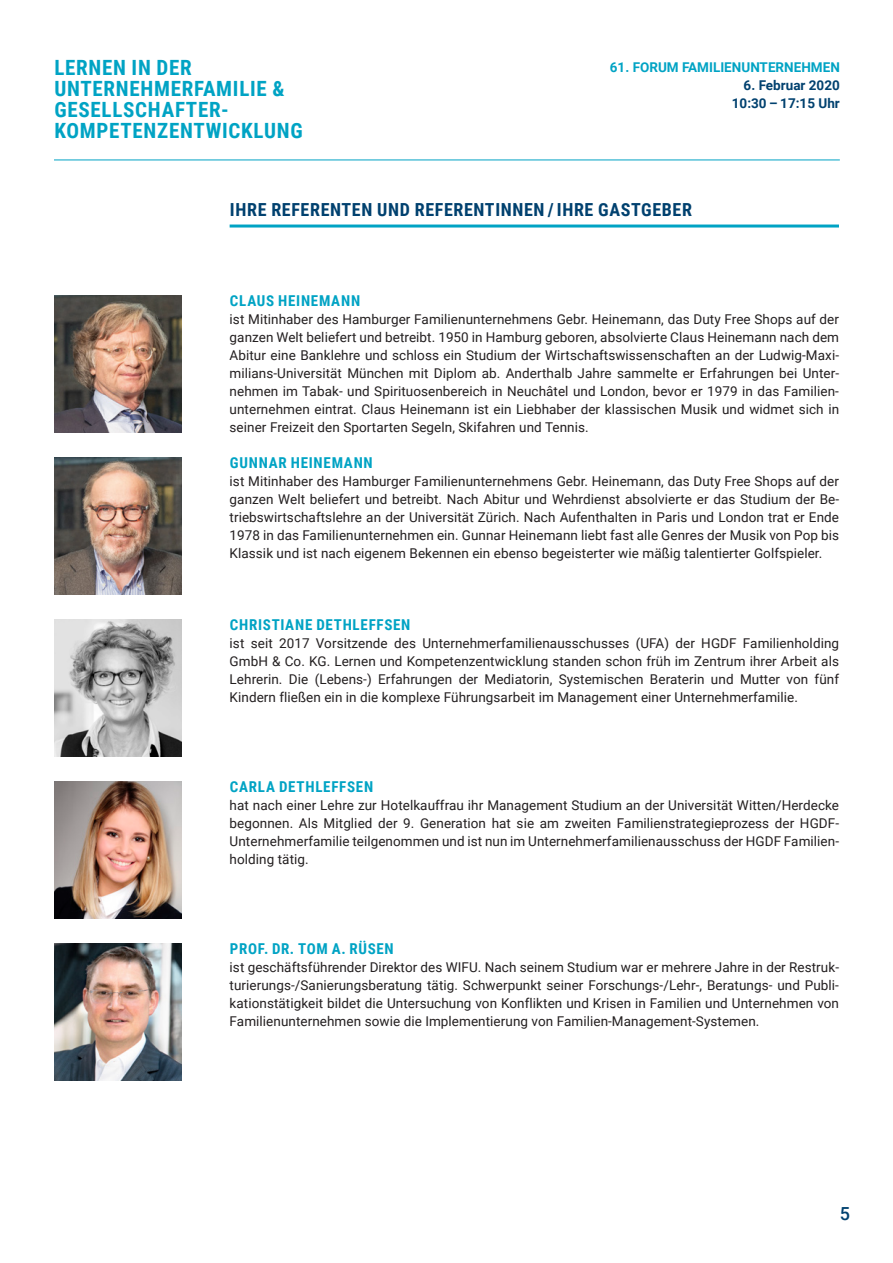
<style>
.page{position:relative;width:893px;height:1263px;background:#fff}
.page>*{position:absolute;margin:0;border:0;box-sizing:border-box;transform-origin:0 0}
.t1{font:700 21px/21px "Roboto Condensed";letter-spacing:.035em;color:#00a3c4}
.t2{font:700 18px "Roboto Condensed";letter-spacing:.035em;color:#01416f}
.t3{font:500 18px "Roboto";color:#01416f}
.t4{font:700 15px "Roboto Condensed";letter-spacing:.05em;color:#00a3c4}
.t5{font:13.5px/18px "Roboto";letter-spacing:.005em;color:#231f20;text-align:justify}
.t6{font:700 13.5px "Roboto";color:#00a3c4}
.t7{font:700 13.5px/18px "Roboto";color:#01416f;text-align:right}
</style>
<div class="page">
<hr style="left:54px;top:160px;width:786px;height:1px;background:#00a3c4">
<img style="left:54px;top:295px;width:128px;height:137px">
<hr style="left:230px;top:225px;width:609px;height:3px;background:#00a3c4">
<img style="left:54px;top:457px;width:128px;height:137px">
<img style="left:54px;top:619px;width:128px;height:137px">
<img style="left:54px;top:781px;width:128px;height:137px">
<img style="left:54px;top:943px;width:128px;height:137px">
<h1 class="t1" style="left:54px;top:56px;width:250px">LERNEN IN DER<br>UNTERNEHMERFAMILIE &amp;<br>GESELLSCHAFTER-<br>KOMPETENZENTWICKLUNG</h1>
<p class="t6" style="left:610px;top:58px;width:231px">61. FORUM FAMILIENUNTERNEHMEN</p>
<p class="t7" style="left:732px;top:76px;width:109px">6. Februar 2020<br>10:30 – 17:15 Uhr</p>
<h2 class="t2" style="left:230px;top:197px;width:464px">IHRE REFERENTEN UND REFERENTINNEN / IHRE GASTGEBER</h2>
<p class="t4" style="left:230px;top:290px;width:132px">CLAUS HEINEMANN</p>
<p class="t5" style="left:230px;top:310px;width:611px">ist Mitinhaber des Hamburger Familienunternehmens Gebr. Heinemann, das Duty Free Shops auf der ganzen Welt beliefert und betreibt. 1950 in Hamburg geboren, absolvierte Claus Heinemann nach dem Abitur eine Banklehre und schloss ein Studium der Wirtschaftswissenschaften an der Ludwig-Maxi&shy;milians-Universität München mit Diplom ab. Anderthalb Jahre sammelte er Erfahrungen bei Unter&shy;nehmen im Tabak- und Spirituosenbereich in Neuchâtel und London, bevor er 1979 in das Familien&shy;unternehmen eintrat. Claus Heinemann ist ein Liebhaber der klassischen Musik und widmet sich in seiner Freizeit den Sportarten Segeln, Skifahren und Tennis.</p>
<p class="t4" style="left:230px;top:452px;width:144px">GUNNAR HEINEMANN</p>
<p class="t5" style="left:230px;top:472px;width:611px">ist Mitinhaber des Hamburger Familienunternehmens Gebr. Heinemann, das Duty Free Shops auf der ganzen Welt beliefert und betreibt. Nach Abitur und Wehrdienst absolvierte er das Studium der Be&shy;triebswirtschaftslehre an der Universität Zürich. Nach Aufenthalten in Paris und London trat er Ende 1978 in das Familienunternehmen ein. Gunnar Heinemann liebt fast alle Genres der Musik von Pop bis Klassik und ist nach eigenem Bekennen ein ebenso begeisterter wie mäßig talentierter Golfspieler.</p>
<p class="t4" style="left:230px;top:614px;width:182px">CHRISTIANE DETHLEFFSEN</p>
<p class="t5" style="left:230px;top:634px;width:611px">ist seit 2017 Vorsitzende des Unternehmerfamilienausschusses (UFA) der HGDF Familienholding GmbH &amp; Co. KG. Lernen und Kompetenzentwicklung standen schon früh im Zentrum ihrer Arbeit als Lehrerin. Die (Lebens-) Erfahrungen der Mediatorin, Systemischen Beraterin und Mutter von fünf Kindern fließen ein in die komplexe Führungsarbeit im Management einer Unternehmerfamilie.</p>
<p class="t4" style="left:230px;top:776px;width:145px">CARLA DETHLEFFSEN</p>
<p class="t5" style="left:230px;top:796px;width:611px">hat nach einer Lehre zur Hotelkauffrau ihr Management Studium an der Universität Witten/Herdecke begonnen. Als Mitglied der 9. Generation hat sie am zweiten Familienstrategieprozess der HGDF-Unternehmerfamilie teilgenommen und ist nun im Unternehmerfamilienausschuss der HGDF Familien&shy;holding tätig.</p>
<p class="t4" style="left:230px;top:938px;width:165px">PROF. DR. TOM A. RÜSEN</p>
<p class="t5" style="left:230px;top:958px;width:611px;text-align:left">ist geschäftsführender Direktor des WIFU. Nach seinem Studium war er mehrere Jahre in der Restruk&shy;turierungs-/Sanierungsberatung tätig. Schwerpunkt seiner Forschungs-/Lehr-, Beratungs- und Publi-- kationstätigkeit bildet die Untersuchung von Konflikten und Krisen in Familien und Unternehmen von Familienunternehmen sowie die Implementierung von Familien-Management-Systemen.</p>
<h2 class="t3" style="left:840px;top:1201px;width:12px">5</h2>
</div>
